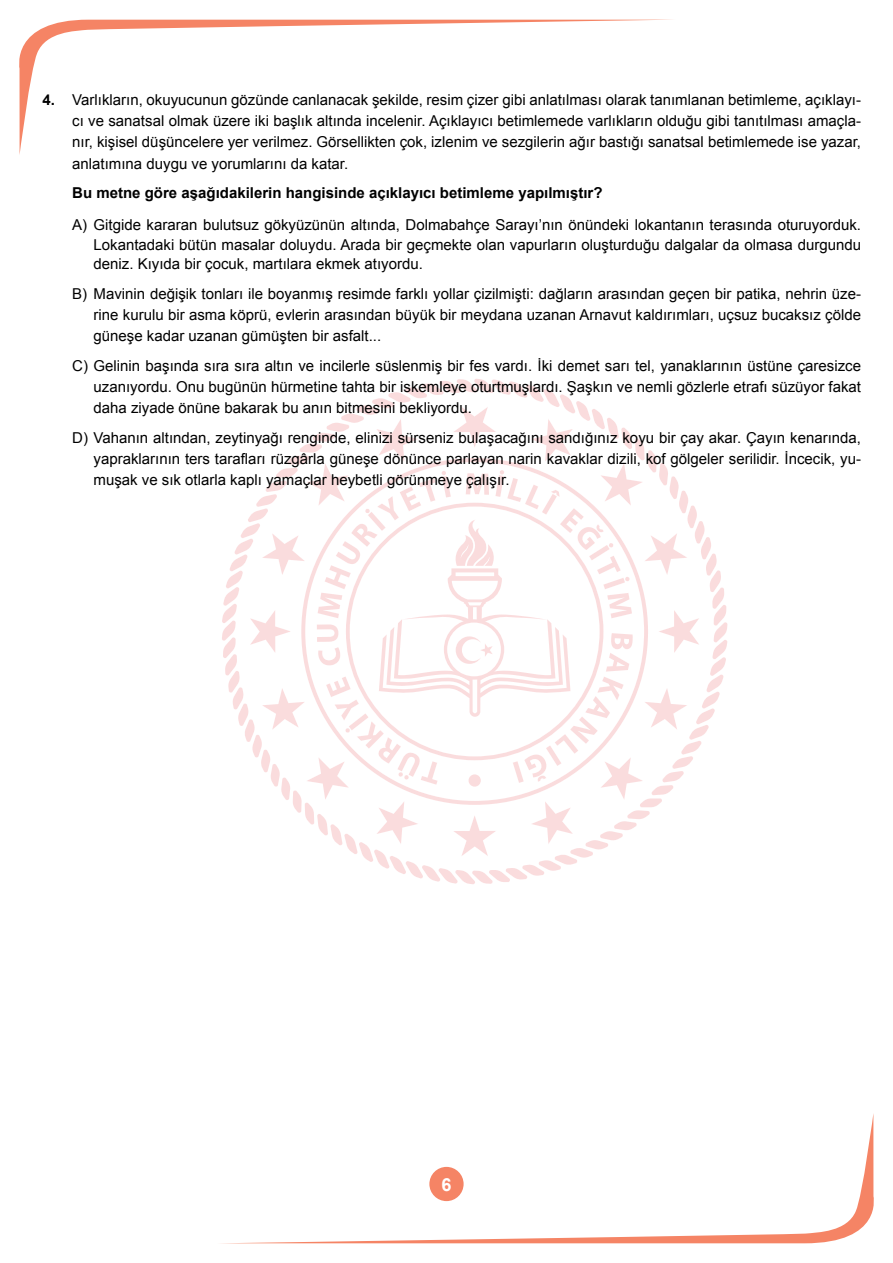
<style>
.page{position:relative;width:893px;height:1263px;background:#fff}
.page>*{position:absolute;margin:0;border:0;box-sizing:border-box;transform-origin:0 0}
.t1{font:700 18px "Arial";color:#fff}
.t2{font:15px/21px "Arial";color:#000;text-align:justify}
.t3{font:700 15px "Arial";color:#000}
.s1{font-weight:700}
</style>
<div class="page">
<svg style="left:19px;top:20px;width:631px;height:135px"></svg>
<svg style="left:243px;top:1114px;width:631px;height:129px"></svg>
<svg style="left:216px;top:372px;width:518px;height:519px"></svg>
<p class="t2" style="left:72px;top:90px;width:790px;text-indent:-30px"><span class="s1">4.</span> Varlıkların, okuyucunun gözünde canlanacak şekilde, resim çizer gibi anlatılması olarak tanımlanan betimleme, açıklayı&shy;cı ve sanatsal olmak üzere iki başlık altında incelenir. Açıklayıcı betimlemede varlıkların olduğu gibi tanıtılması amaçla&shy;nır, kişisel düşüncelere yer verilmez. Görsellikten çok, izlenim ve sezgilerin ağır bastığı sanatsal betimlemede ise yazar, anlatımına duygu ve yorumlarını da katar.</p>
<p class="t3" style="left:72px;top:183px;width:532px">Bu metne göre aşağıdakilerin hangisinde açıklayıcı betimleme yapılmıştır?</p>
<p class="t2" style="left:94px;top:215px;width:769px;line-height:19.5px;text-indent:-21px">A) Gitgide kararan bulutsuz gökyüzünün altında, Dolmabahçe Sarayı’nın önündeki lokantanın terasında oturuyorduk.<br>Lokantadaki bütün masalar doluydu. Arada bir geçmekte olan vapurların oluşturduğu dalgalar da olmasa durgundu deniz. Kıyıda bir çocuk, martılara ekmek atıyordu.</p>
<p class="t2" style="left:94px;top:283px;width:769px;text-indent:-21px">B) Mavinin değişik tonları ile boyanmış resimde farklı yollar çizilmişti: dağların arasından geçen bir patika, nehrin üze&shy;rine kurulu bir asma köprü, evlerin arasından büyük bir meydana uzanan Arnavut kaldırımları, uçsuz bucaksız çölde güneşe kadar uzanan gümüşten bir asfalt...</p>
<p class="t2" style="left:94px;top:355px;width:769px;text-indent:-21px">C) Gelinin başında sıra sıra altın ve incilerle süslenmiş bir fes vardı. İki demet sarı tel, yanaklarının üstüne çaresizce uzanıyordu. Onu bugünün hürmetine tahta bir iskemleye oturtmuşlardı. Şaşkın ve nemli gözlerle etrafı süzüyor fakat daha ziyade önüne bakarak bu anın bitmesini bekliyordu.</p>
<p class="t2" style="left:94px;top:427px;width:769px;text-indent:-21px">D) Vahanın altından, zeytinyağı renginde, elinizi sürseniz bulaşacağını sandığınız koyu bir çay akar. Çayın kenarında, yapraklarının ters tarafları rüzgârla güneşe dönünce parlayan narin kavaklar dizili, kof gölgeler serilidir. İncecik, yu&shy;muşak ve sık otlarla kaplı yamaçlar heybetli görünmeye çalışır.</p>
<p class="t1" style="left:442px;top:1172px;width:12px">6</p>
</div>
